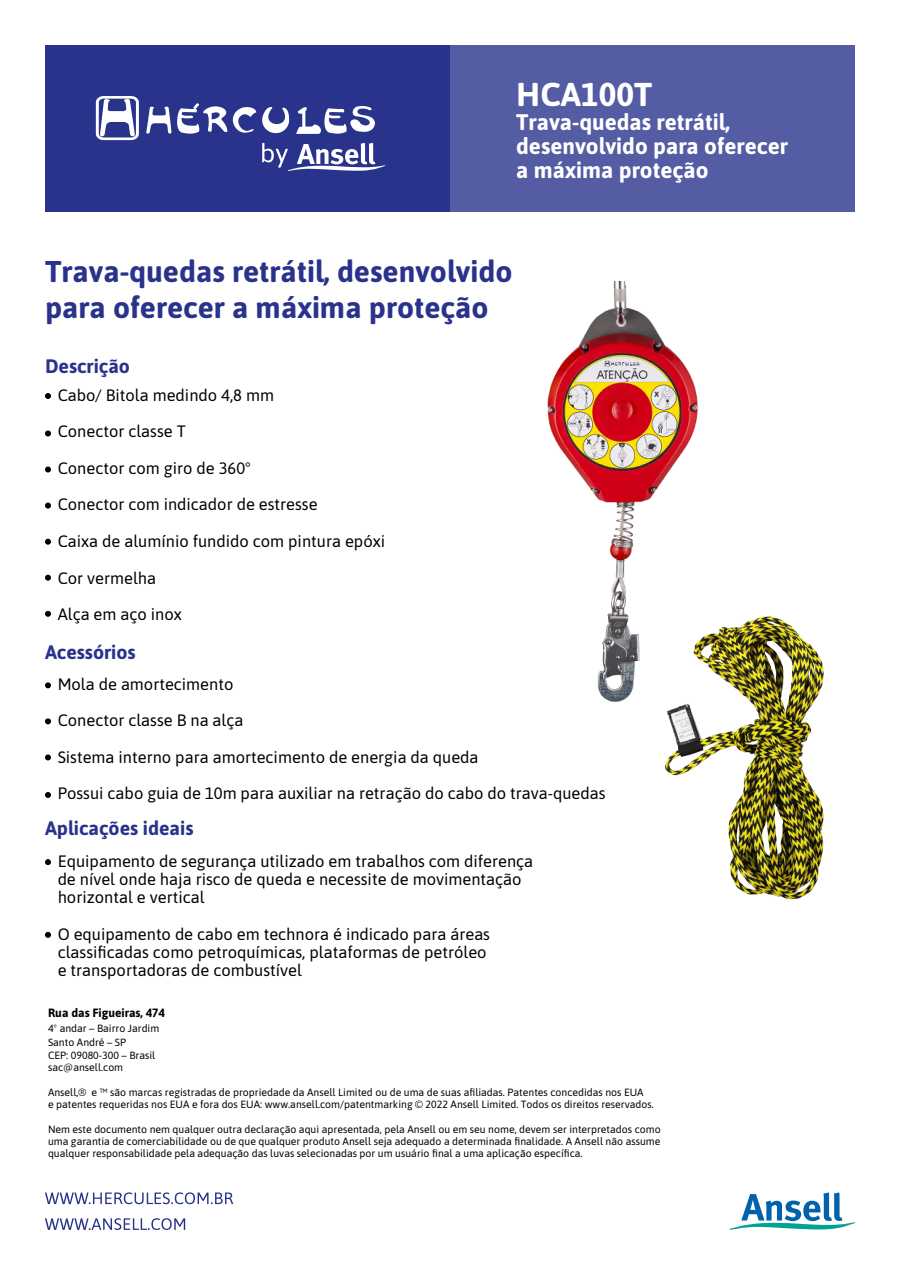
<style>
.page{position:relative;width:900px;height:1275px;background:#fff}
.page>*{position:absolute;margin:0;border:0;box-sizing:border-box;transform-origin:0 0}
.t1{font:700 33px "Asap";color:#fff}
.t2{font:700 30px/36px "Asap";color:#29338c}
.t3{font:700 22.5px/24px "Asap";color:#fff}
.t4{font:700 19.5px "Asap";color:#29338c}
.t5{font:16.5px/18.3px "Asap";color:#000}
.t6{font:700 12px "Asap";color:#000}
.t7{font:10.5px/12.3px "Asap";color:#000}
</style>
<div class="page">
<div style="left:45px;top:45px;width:405px;height:167px;background:#29338c"></div>
<div style="left:450px;top:45px;width:405px;height:167px;background:#545ca3"></div>
<svg style="left:96px;top:96px;width:43px;height:44px"></svg>
<svg style="left:146px;top:107px;width:25px;height:27px"></svg>
<svg style="left:177px;top:103px;width:50px;height:31px"></svg>
<svg style="left:233px;top:107px;width:23px;height:26px"></svg>
<svg style="left:262px;top:107px;width:27px;height:26px"></svg>
<svg style="left:296px;top:106px;width:79px;height:28px"></svg>
<svg style="left:262px;top:143px;width:123px;height:28px"></svg>
<svg style="left:45px;top:859px;width:6px;height:6px"></svg>
<svg style="left:45px;top:932px;width:6px;height:6px"></svg>
<svg style="left:45px;top:393px;width:6px;height:6px"></svg>
<svg style="left:45px;top:466px;width:6px;height:6px"></svg>
<svg style="left:45px;top:575px;width:6px;height:6px"></svg>
<svg style="left:45px;top:718px;width:6px;height:6px"></svg>
<svg style="left:45px;top:503px;width:6px;height:6px"></svg>
<svg style="left:45px;top:611px;width:6px;height:6px"></svg>
<svg style="left:45px;top:754px;width:6px;height:6px"></svg>
<svg style="left:45px;top:430px;width:6px;height:6px"></svg>
<svg style="left:45px;top:539px;width:6px;height:6px"></svg>
<svg style="left:45px;top:682px;width:6px;height:6px"></svg>
<svg style="left:45px;top:1192px;width:188px;height:12px"></svg>
<svg style="left:45px;top:1218px;width:140px;height:12px"></svg>
<svg style="left:730px;top:1192px;width:125px;height:38px"></svg>
<img style="left:547px;top:282px;width:151px;height:420px">
<img style="left:645px;top:593px;width:179px;height:307px">
<svg style="left:45px;top:792px;width:6px;height:6px"></svg>
<h1 class="t1" style="left:516px;top:71px;width:137px">HCA100T</h1>
<h3 class="t3" style="left:516px;top:109px;width:273px">Trava-quedas retrátil, desenvolvido para oferecer a máxima proteção</h3>
<h2 class="t2" style="left:45px;top:252px;width:469px">Trava-quedas retrátil, desenvolvido para oferecer a máxima proteção</h2>
<h3 class="t4" style="left:45px;top:352px;width:87px">Descrição</h3>
<h3 class="t5" style="left:58px;top:385px;width:218px">Cabo/ Bitola medindo 4,8 mm</h3>
<h3 class="t5" style="left:58px;top:422px;width:130px">Conector classe T</h3>
<h3 class="t5" style="left:58px;top:458px;width:195px">Conector com giro de 360°</h3>
<h3 class="t5" style="left:58px;top:495px;width:262px">Conector com indicador de estresse</h3>
<h3 class="t5" style="left:58px;top:531px;width:329px">Caixa de alumínio fundido com pintura epóxi</h3>
<h3 class="t5" style="left:58px;top:568px;width:100px">Cor vermelha</h3>
<h3 class="t5" style="left:58px;top:604px;width:126px">Alça em aço inox</h3>
<h3 class="t4" style="left:45px;top:638px;width:92px">Acessórios</h3>
<h3 class="t5" style="left:58px;top:674px;width:177px">Mola de amortecimento</h3>
<h3 class="t5" style="left:58px;top:710px;width:187px">Conector classe B na alça</h3>
<h3 class="t5" style="left:58px;top:747px;width:422px">Sistema interno para amortecimento de energia da queda</h3>
<h3 class="t5" style="left:58px;top:784px;width:549px">Possui cabo guia de 10m para auxiliar na retração do cabo do trava-quedas</h3>
<h3 class="t4" style="left:45px;top:815px;width:150px">Aplicações ideais</h3>
<h3 class="t5" style="left:58px;top:851px;width:477px">Equipamento de segurança utilizado em trabalhos com diferença de nível onde haja risco de queda e necessite de movimentação horizontal e vertical</h3>
<h3 class="t5" style="left:58px;top:924px;width:434px">O equipamento de cabo em technora é indicado para áreas classificadas como petroquímicas, plataformas de petróleo e transportadoras de combustível</h3>
<p class="t6" style="left:48px;top:1004px;width:119px">Rua das Figueiras, 474</p>
<p class="t7" style="left:48px;top:1021px;width:113px;line-height:13.5px">4º andar – Bairro Jardim<br>Santo André – SP<br>CEP: 09080-300 – Brasil</p>
<p class="t7" style="left:48px;top:1061px;width:77px">sac@ansell.com</p>
<p class="t7" style="left:48px;top:1086px;width:607px">Ansell,® e ™ são marcas registradas de propriedade da Ansell Limited ou de uma de suas afiliadas. Patentes concedidas nos EUA<br>e patentes requeridas nos EUA e fora dos EUA: www.ansell.com/patentmarking © 2022 Ansell Limited. Todos os direitos reservados.</p>
<p class="t7" style="left:48px;top:1122px;width:614px;text-align:justify">Nem este documento nem qualquer outra declaração aqui apresentada, pela Ansell ou em seu nome, devem ser interpretados como uma garantia de comerciabilidade ou de que qualquer produto Ansell seja adequado a determinada finalidade. A Ansell não assume qualquer responsabilidade pela adequação das luvas selecionadas por um usuário final a uma aplicação específica.</p>
</div>
